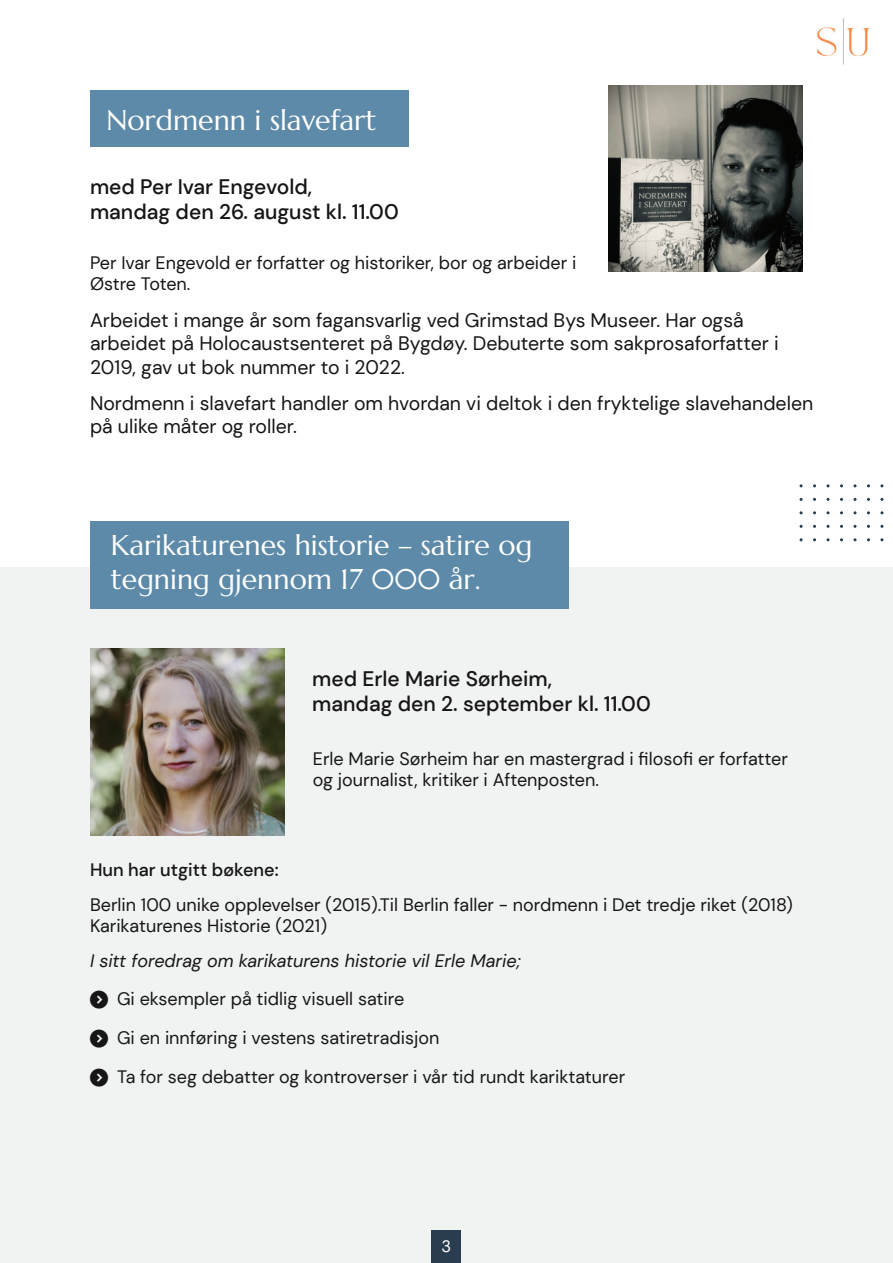
<style>
.page{position:relative;width:893px;height:1263px;background:#fff}
.page>*{position:absolute;margin:0;border:0;box-sizing:border-box;transform-origin:0 0}
.t1{font:28.5px/34.2px "Marcellus";color:#fff}
.t2{font:500 21px/25.2px "DM Sans";color:#171616}
.t3{font:19.5px/23.4px "DM Sans";color:#171616}
.t4{font:18px/21.6px "DM Sans";color:#171616}
.t5{font:italic 18px "DM Sans";color:#171616}
.t6{font:500 18px "DM Sans";color:#171616}
.t7{font:16.5px "DM Sans";color:#fff}
</style>
<div class="page">
<div style="left:90px;top:90px;width:318px;height:57px;background:#5c8aa8"></div>
<img style="left:608px;top:86px;width:195px;height:186px">
<div style="left:0;top:567px;width:893px;height:696px;background:#f1f3f3"></div>
<div style="left:90px;top:521px;width:478px;height:87px;background:#5c8aa8"></div>
<div style="left:432px;top:1231px;width:29px;height:32px;background:#2a3d50"></div>
<img style="left:90px;top:648px;width:195px;height:188px">
<img style="left:817px;top:18px;width:53px;height:47px">
<svg style="left:880px;top:538px;width:4px;height:4px"></svg>
<svg style="left:853px;top:538px;width:4px;height:4px"></svg>
<div style="left:838px;top:537px;width:7px;height:6px;border:2px solid #fff;border-radius:50%"></div>
<svg style="left:826px;top:538px;width:4px;height:4px"></svg>
<div style="left:811px;top:537px;width:7px;height:6px;border:2px solid #fff;border-radius:50%"></div>
<svg style="left:799px;top:538px;width:4px;height:4px"></svg>
<svg style="left:880px;top:524px;width:4px;height:4px"></svg>
<svg style="left:853px;top:524px;width:4px;height:4px"></svg>
<div style="left:838px;top:523px;width:7px;height:6px;border:2px solid #fff;border-radius:50%"></div>
<svg style="left:826px;top:524px;width:4px;height:4px"></svg>
<div style="left:811px;top:523px;width:7px;height:6px;border:2px solid #fff;border-radius:50%"></div>
<svg style="left:799px;top:524px;width:4px;height:4px"></svg>
<svg style="left:880px;top:511px;width:4px;height:4px"></svg>
<svg style="left:867px;top:511px;width:3px;height:4px"></svg>
<svg style="left:853px;top:511px;width:4px;height:4px"></svg>
<div style="left:838px;top:510px;width:7px;height:6px;border:2px solid #fff;border-radius:50%"></div>
<svg style="left:826px;top:511px;width:4px;height:4px"></svg>
<div style="left:811px;top:510px;width:7px;height:6px;border:2px solid #fff;border-radius:50%"></div>
<svg style="left:799px;top:511px;width:4px;height:4px"></svg>
<svg style="left:880px;top:497px;width:4px;height:4px"></svg>
<svg style="left:853px;top:497px;width:4px;height:4px"></svg>
<div style="left:838px;top:496px;width:7px;height:6px;border:2px solid #fff;border-radius:50%"></div>
<svg style="left:826px;top:497px;width:4px;height:4px"></svg>
<div style="left:811px;top:496px;width:7px;height:6px;border:2px solid #fff;border-radius:50%"></div>
<svg style="left:799px;top:497px;width:4px;height:4px"></svg>
<svg style="left:880px;top:484px;width:4px;height:4px"></svg>
<svg style="left:867px;top:484px;width:3px;height:4px"></svg>
<svg style="left:853px;top:484px;width:4px;height:4px"></svg>
<div style="left:838px;top:483px;width:7px;height:6px;border:2px solid #fff;border-radius:50%"></div>
<svg style="left:826px;top:484px;width:4px;height:4px"></svg>
<div style="left:811px;top:483px;width:7px;height:6px;border:2px solid #fff;border-radius:50%"></div>
<svg style="left:799px;top:484px;width:4px;height:4px"></svg>
<h1 class="t1" style="left:106px;top:103px;width:271px">Nordmenn i slavefart</h1>
<p class="t2" style="left:90px;top:174px;width:310px">med Per Ivar Engevold,<br>mandag den 26. august kl. 11.00</p>
<p class="t4" style="left:90px;top:251px;width:488px">Per Ivar Engevold er forfatter og historiker, bor og arbeider i<br>Østre Toten.</p>
<p class="t3" style="left:90px;top:308px;width:690px">Arbeidet i mange år som fagansvarlig ved Grimstad Bys Museer. Har også arbeidet på Holocaustsenteret på Bygdøy. Debuterte som sakprosaforfatter i<br>2019, gav ut bok nummer to i 2022.</p>
<p class="t3" style="left:90px;top:391px;width:725px">Nordmenn i slavefart handler om hvordan vi deltok i den fryktelige slavehandelen på ulike måter og roller.</p>
<h1 class="t1" style="left:111px;top:528px;width:423px">Karikaturenes historie – satire og tegning gjennom 17 000 år.</h1>
<p class="t2" style="left:312px;top:666px;width:340px">med Erle Marie Sørheim,<br>mandag den 2. september kl. 11.00</p>
<p class="t4" style="left:313px;top:747px;width:477px">Erle Marie Sørheim har en mastergrad i filosofi er forfatter og journalist, kritiker i Aftenposten.</p>
<p class="t6" style="left:90px;top:859px;width:190px">Hun har utgitt bøkene:</p>
<p class="t4" style="left:90px;top:894px;width:704px">Berlin 100 unike opplevelser (2015).Til Berlin faller - nordmenn i Det tredje riket (2018)<br>Karikaturenes Historie (2021)</p>
<p class="t5" style="left:90px;top:949px;width:432px">I sitt foredrag om karikaturens historie vil Erle Marie;</p>
<p class="t4" style="left:117px;top:980px;width:510px;line-height:38.5px">Gi eksempler på tidlig visuell satire<br>Gi en innføring i vestens satiretradisjon<br>Ta for seg debatter og kontroverser i vår tid rundt kariktaturer</p>
<p class="t7" style="left:442px;top:1236px;width:11px">3</p>
</div>
